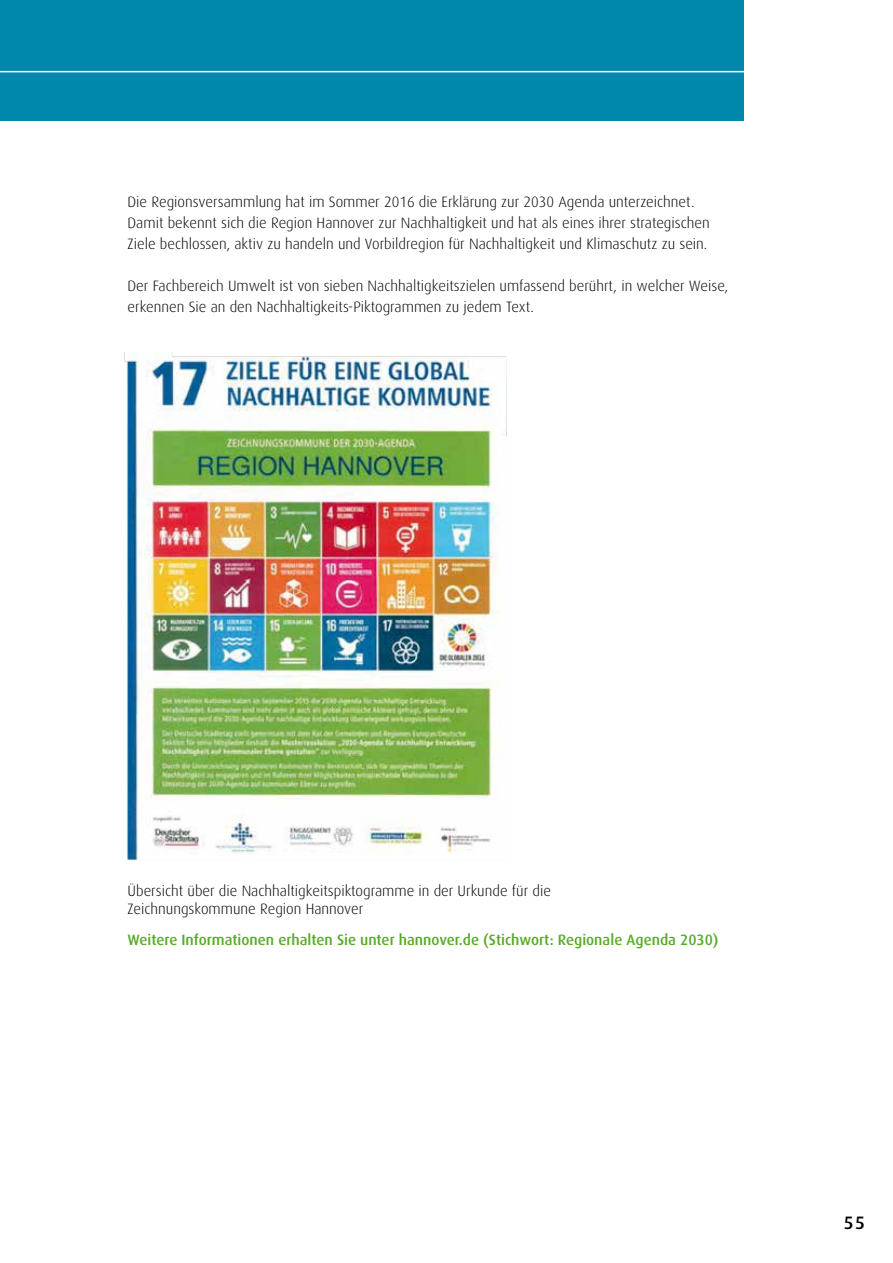
<style>
.page{position:relative;width:893px;height:1263px;background:#fff}
.page>*{position:absolute;margin:0;border:0;box-sizing:border-box;transform-origin:0 0}
.t1{font:500 18px "Dax";color:#000}
.t2{font:300 15px/21px "Dax";color:#000}
.t3{font:500 15px "Dax";color:#57ab27}
</style>
<div class="page">
<div style="left:0;top:0;width:744px;height:121px;background:#0088ac"></div>
<hr style="left:0;top:71px;width:744px;height:1px;background:#fff">
<img style="left:124px;top:353px;width:383px;height:507px">
<p class="t2" style="left:128px;top:192px;width:584px">Die Regionsversammlung hat im Sommer 2016 die Erklärung zur 2030 Agenda unterzeichnet.<br>Damit bekennt sich die Region Hannover zur Nachhaltigkeit und hat als eines ihrer strategischen<br>Ziele bechlossen, aktiv zu handeln und Vorbildregion für Nachhaltigkeit und Klimaschutz zu sein.</p>
<p class="t2" style="left:128px;top:276px;width:602px">Der Fachbereich Umwelt ist von sieben Nachhaltigkeitszielen umfassend berührt, in welcher Weise, erkennen Sie an den Nachhaltigkeits-Piktogrammen zu jedem Text.</p>
<p class="t2" style="left:128px;top:882px;width:425px;line-height:18px">Übersicht über die Nachhaltigkeitspiktogramme in der Urkunde für die<br>Zeichnungskommune Region Hannover</p>
<p class="t3" style="left:128px;top:931px;width:593px">Weitere Informationen erhalten Sie unter hannover.de (Stichwort: Regionale Agenda 2030)</p>
<p class="t1" style="left:844px;top:1212px;width:23px">55</p>
</div>
